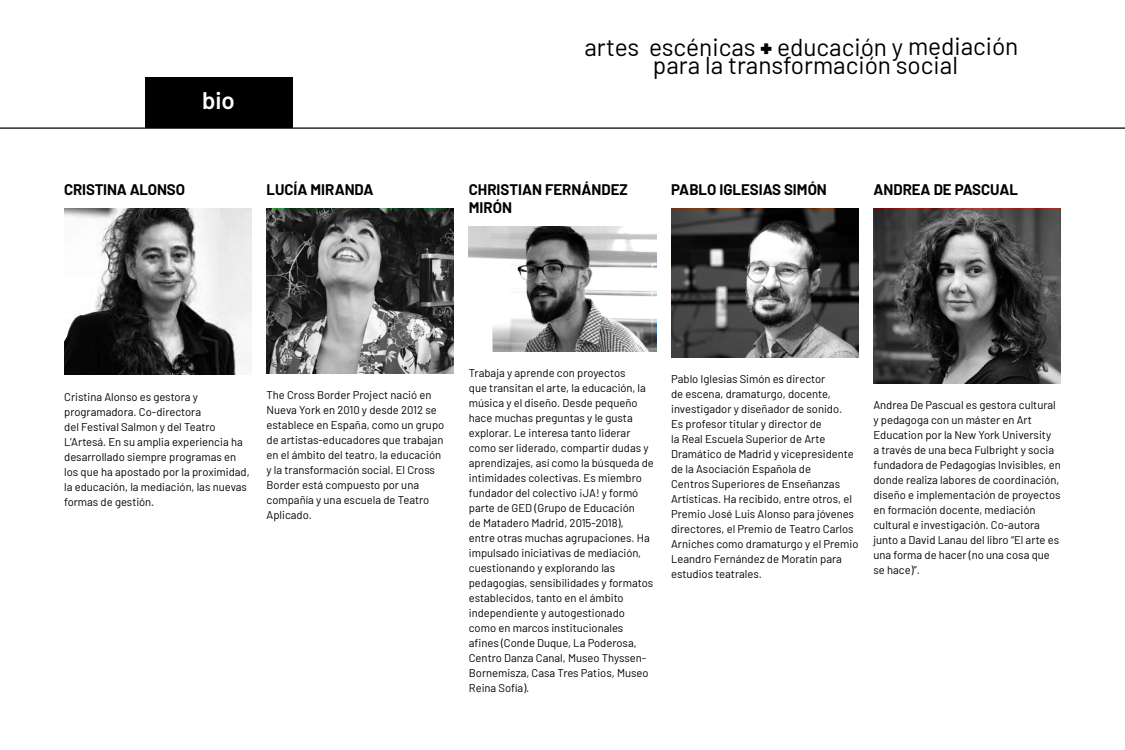
<style>
.page{position:relative;width:1125px;height:750px;background:#fff}
.page>*{position:absolute;margin:0;border:0;box-sizing:border-box;transform-origin:0 0}
.t1{font:24.5px/17.9px "Barlow";color:#000;text-align:center}
.t2{font:600 24px "Barlow";color:#fff}
.t3{font:700 15px/18px "Barlow";color:#000}
.t4{font:11.25px/15px "Barlow";color:#000}
.s1{font-weight:900}
</style>
<div class="page">
<img style="left:64px;top:209px;width:187px;height:166px">
<img style="left:267px;top:209px;width:187px;height:164px">
<img style="left:469px;top:227px;width:187px;height:124px">
<img style="left:671px;top:209px;width:187px;height:148px">
<img style="left:873px;top:209px;width:188px;height:175px">
<hr style="left:0;top:127px;width:1125px;height:2px;background:#000">
<div style="left:145px;top:77px;width:147px;height:50px;background:#000"></div>
<h2 class="t2" style="left:202px;top:83px;width:34px">bio</h2>
<h3 class="t3" style="left:64px;top:179px;width:122px">CRISTINA ALONSO</h3>
<h3 class="t3" style="left:267px;top:179px;width:108px">LUCÍA MIRANDA</h3>
<h1 class="t1" style="left:584px;top:36px;width:435px">artes escénicas <span class="s1">+</span> educación y mediación para la transformación social</h1>
<h3 class="t3" style="left:469px;top:179px;width:160px">CHRISTIAN FERNÁNDEZ<br>MIRÓN</h3>
<h3 class="t3" style="left:671px;top:179px;width:157px">PABLO IGLESIAS SIMÓN</h3>
<h3 class="t3" style="left:873px;top:179px;width:146px">ANDREA DE PASCUAL</h3>
<p class="t4" style="left:64px;top:388px;width:187px">Cristina Alonso es gestora y programadora. Co-directora<br>del Festival Salmon y del Teatro<br>L’Artesá. En su amplia experiencia ha desarrollado siempre programas en los que ha apostado por la proximidad, la educación, la mediación, las nuevas formas de gestión.</p>
<p class="t4" style="left:267px;top:387px;width:179px">The Cross Border Project nació en<br>Nueva York en 2010 y desde 2012 se establece en España, como un grupo de artistas-educadores que trabajan en el ámbito del teatro, la educación y la transformación social. El Cross<br>Border está compuesto por una compañía y una escuela de Teatro<br>Aplicado.</p>
<p class="t4" style="left:469px;top:364px;width:187px">Trabaja y aprende con proyectos<br>que transitan el arte, la educación, la música y el diseño. Desde pequeño hace muchas preguntas y le gusta explorar. Le interesa tanto liderar como ser liderado, compartir dudas y aprendizajes, así como la búsqueda de intimidades colectivas. Es miembro fundador del colectivo ¡JA! y formó parte de GED (Grupo de Educación<br>de Matadero Madrid, 2015-2018),<br>entre otras muchas agrupaciones. Ha impulsado iniciativas de mediación, cuestionando y explorando las pedagogías, sensibilidades y formatos establecidos, tanto en el ámbito independiente y autogestionado como en marcos institucionales afines (Conde Duque, La Poderosa, Centro Danza Canal, Museo Thyssen-Bornemisza, Casa Tres Patios, Museo Reina Sofía).</p>
<p class="t4" style="left:671px;top:371px;width:189px">Pablo Iglesias Simón es director<br>de escena, dramaturgo, docente, investigador y diseñador de sonido.<br>Es profesor titular y director de<br>la Real Escuela Superior de Arte Dramático de Madrid y vicepresidente de la Asociación Española de<br>Centros Superiores de Enseñanzas Artísticas. Ha recibido, entre otros, el Premio José Luis Alonso para jóvenes directores, el Premio de Teatro Carlos Arniches como dramaturgo y el Premio Leandro Fernández de Moratín para estudios teatrales.</p>
<p class="t4" style="left:873px;top:397px;width:189px">Andrea De Pascual es gestora cultural y pedagoga con un máster en Art Education por la New York University<br>a través de una beca Fulbright y socia fundadora de Pedagogías Invisibles, en donde realiza labores de coordinación, diseño e implementación de proyectos en formación docente, mediación cultural e investigación. Co-autora junto a David Lanau del libro “El arte es una forma de hacer (no una cosa que se hace)”.</p>
</div>
